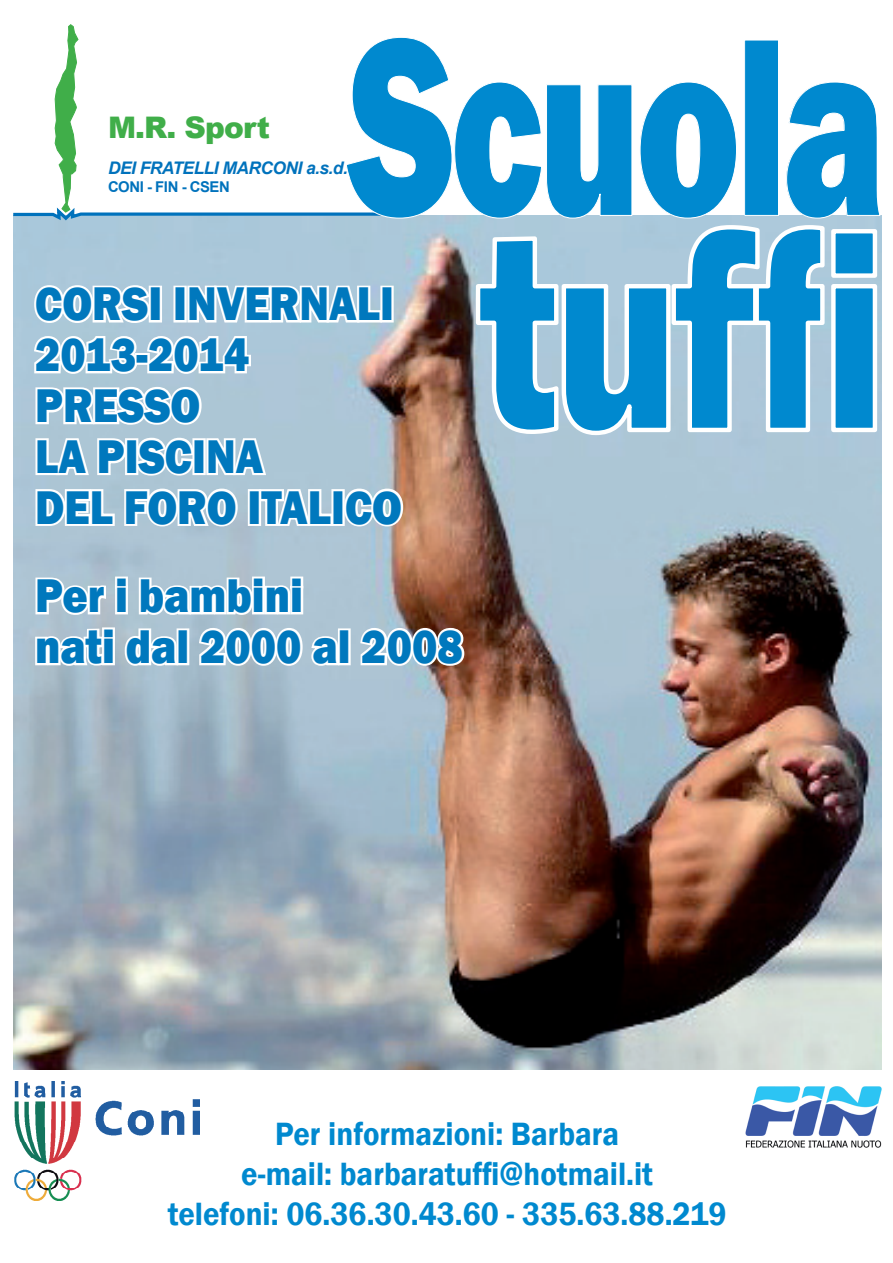
<style>
.page{position:relative;width:893px;height:1263px;background:#fff}
.page>*{position:absolute;margin:0;border:0;box-sizing:border-box;transform-origin:0 0}
.t1{font:800 289.35px "Franklin Gothic";color:#0089cf;scale:.75 1}
.t2{font:800 263.1px "Franklin Gothic";letter-spacing:-.03em;color:#0089cf;scale:.67 1}
.t3{font:800 48.6px/50.8px "Franklin Gothic";color:#0078bd;scale:.89 1}
.t4{font:600 33.15px/39.8px "Franklin Gothic";color:#0089cf;text-align:center;scale:.93 1}
.t5{font:900 29.7px "Arial";letter-spacing:-.03em;color:#40ae49}
.t6{font:italic 700 17.4px "Arial";letter-spacing:-.03em;color:#0072bc}
.t7{font:700 14.85px "Arial";letter-spacing:-.03em;color:#0072bc}
</style>
<div class="page">
<img style="left:13px;top:529px;width:868px;height:540px">
<svg style="left:33px;top:574px;width:310px;height:95px"></svg>
<div style="left:338px;top:628px;width:13px;height:37px;border:4px solid #fff"></div>
<svg style="left:357px;top:625px;width:110px;height:44px"></svg>
<img style="left:745px;top:1086px;width:137px;height:62px">
<img style="left:14px;top:1081px;width:186px;height:119px">
<svg style="left:13px;top:24px;width:868px;height:505px"></svg>
<h2 class="t2" style="left:348px;top:-43px;width:804px">Scuola</h2>
<h1 class="t1" style="left:479px;top:145px;width:544px">tuffi</h1>
<p class="t5" style="left:108px;top:106px;width:163px">M.R. Sport</p>
<p class="t6" style="left:108px;top:156px;width:241px">DEI FRATELLI MARCONI a.s.d.</p>
<p class="t7" style="left:108px;top:177px;width:123px">CONI - FIN - CSEN</p>
<h3 class="t3" style="left:35px;top:278px;width:414px">CORSI INVERNALI<br>2013-2014<br>PRESSO<br>LA PISCINA<br>DEL FORO ITALICO</h3>
<h3 class="t3" style="left:35px;top:570px;width:482px">Per i bambini<br>nati dal 2000 al 2008</h3>
<p class="t4" style="left:168px;top:1115px;width:602px">Per informazioni: Barbara<br>e-mail: barbaratuffi@hotmail.it<br>telefoni: 06.36.30.43.60 - 335.63.88.219</p>
</div>
